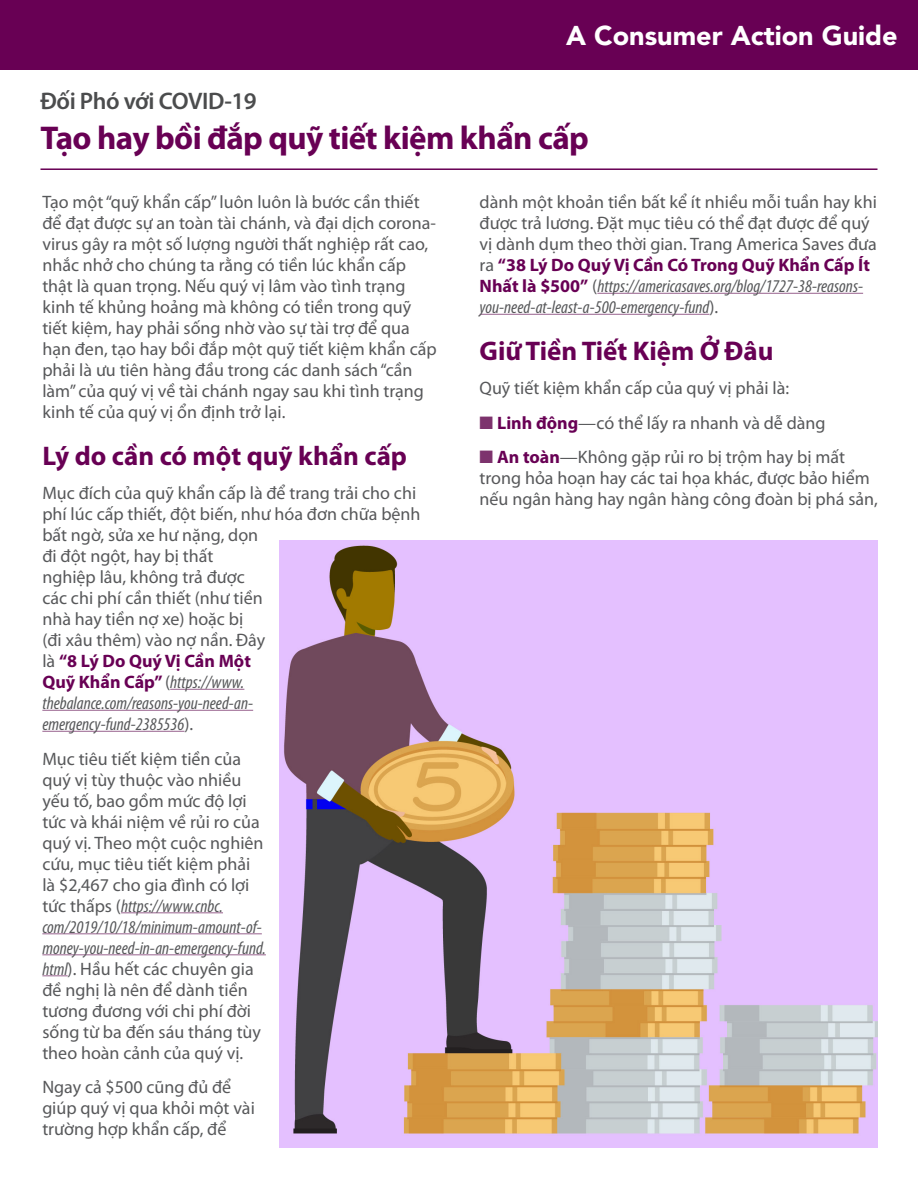
<style>
.page{position:relative;width:918px;height:1188px;background:#fff}
.page>*{position:absolute;margin:0;border:0;box-sizing:border-box;transform-origin:0 0}
.Headline{font:700 33px "Myriad Pro";letter-spacing:-.02em;color:#680054}
.Subheads{font:700 27px "Myriad Pro";color:#680054}
.Big_head{font:900 27px "Avenir LT Std";color:#fff}
.Top_headers{font:600 24px "Myriad Pro";letter-spacing:-.02em;color:#4b4c4d}
.Text{font:18px/21px "Myriad Pro";color:#57585a}
.s1{font-weight:700;color:#680054}
.s2{font-style:italic;font-stretch:condensed}
.s3{color:#7d336d}
</style>
<div class="page">
<div style="left:0;top:0;width:918px;height:69px;background:#680054"></div>
<hr style="left:170px;top:689px;width:74px;height:1px;background:#a3739a">
<hr style="left:42px;top:710px;width:211px;height:1px;background:#a3739a">
<hr style="left:42px;top:731px;width:142px;height:1px;background:#a3739a">
<hr style="left:121px;top:912px;width:102px;height:1px;background:#a3739a">
<hr style="left:42px;top:933px;width:220px;height:1px;background:#a3739a">
<hr style="left:42px;top:954px;width:224px;height:1px;background:#a3739a">
<svg style="left:42px;top:975px;width:26px;height:1px"></svg>
<hr style="left:40px;top:168px;width:838px;height:2px;background:#680054">
<img style="left:280px;top:541px;width:598px;height:607px">
<hr style="left:597px;top:293px;width:266px;height:1px;background:#a3739a">
<hr style="left:480px;top:314px;width:229px;height:1px;background:#a3739a">
<p class="Big_head" style="left:566px;top:19px;width:333px">A Consumer Action Guide</p>
<p class="Top_headers" style="left:40px;top:86px;width:218px">Đối Phó với COVID-19</p>
<p class="Headline" style="left:40px;top:116px;width:550px">Tạo hay bồi đắp quỹ tiết kiệm khẩn cấp</p>
<p class="Text" style="left:480px;top:191px;width:399px">dành một khoản tiền bất kể ít nhiều mỗi tuần hay khi được trả lương. Đặt mục tiêu có thể đạt được để quý vị dành dụm theo thời gian. Trang America Saves đưa ra <span class="s1">“38 Lý Do Quý Vị Cần Có Trong Quỹ Khẩn Cấp Ít Nhất là $500”</span> (<span class="s2">https://americasaves.org/blog/1727-38-reasons&shy;you-need-at-least-a-500-emergency-fund</span>).</p>
<p class="Subheads" style="left:480px;top:333px;width:296px">Giữ Tiền Tiết Kiệm Ở Đâu</p>
<p class="Text" style="left:480px;top:377px;width:311px">Quỹ tiết kiệm khẩn cấp của quý vị phải là:</p>
<p class="Text" style="left:480px;top:412px;width:348px"><span class="s3">■</span> <span class="s1">Linh động</span>—có thể lấy ra nhanh và dễ dàng</p>
<p class="Text" style="left:480px;top:446px;width:400px"><span class="s3">■</span> <span class="s1">An toàn</span>—Không gặp rủi ro bị trộm hay bị mất trong hỏa hoạn hay các tai họa khác, được bảo hiểm nếu ngân hàng hay ngân hàng công đoàn bị phá sản,</p>
<p class="Text" style="left:42px;top:191px;width:396px">Tạo một “quỹ khẩn cấp” luôn luôn là bước cần thiết để đạt được sự an toàn tài chánh, và đại dịch corona&shy;virus gây ra một số lượng người thất nghiệp rất cao, nhắc nhở cho chúng ta rằng có tiền lúc khẩn cấp thật là quan trọng. Nếu quý vị lâm vào tình trạng kinh tế khủng hoảng mà không có tiền trong quỹ tiết kiệm, hay phải sống nhờ vào sự tài trợ để qua hạn đen, tạo hay bồi đắp một quỹ tiết kiệm khẩn cấp phải là ưu tiên hàng đầu trong các danh sách “cần làm” của quý vị về tài chánh ngay sau khi tình trạng kinh tế của quý vị ổn định trở lại.</p>
<p class="Subheads" style="left:42px;top:438px;width:366px">Lý do cần có một quỹ khẩn cấp</p>
<p class="Text" style="left:42px;top:482px;width:380px">Mục đích của quỹ khẩn cấp là để trang trải cho chi phí lúc cấp thiết, đột biến, như hóa đơn chữa bệnh bất ngờ, sửa xe hư nặng, dọn<br>đi đột ngột, hay bị thất<br>nghiệp lâu, không trả được<br>các chi phí cần thiết (như tiền<br>nhà hay tiền nợ xe) hoặc bị<br>(đi xâu thêm) vào nợ nần. Đây<br>là <span class="s1">“8 Lý Do Quý Vị Cần Một<br>Quỹ Khẩn Cấp”</span> (<span class="s2">https://www. thebalance.com/reasons-you-need-an-<br>emergency-fund-2385536</span>).</p>
<p class="Text" style="left:42px;top:748px;width:225px">Mục tiêu tiết kiệm tiền của quý vị tùy thuộc vào nhiều yếu tố, bao gồm mức độ lợi tức và khái niệm về rủi ro của quý vị. Theo một cuộc nghiên cứu, mục tiêu tiết kiệm phải là $2,467 cho gia đình có lợi tức thấps (<span class="s2">https://www.cnbc. com/2019/10/18/minimum-amount-of&shy;money-you-need-in-an-emergency-fund. html</span>). Hầu hết các chuyên gia đề nghị là nên để dành tiền tương đương với chi phí đời sống từ ba đến sáu tháng tùy theo hoàn cảnh của quý vị.</p>
<p class="Text" style="left:42px;top:1076px;width:214px">Ngay cả $500 cũng đủ để giúp quý vị qua khỏi một vài trường hợp khẩn cấp, để</p>
</div>
